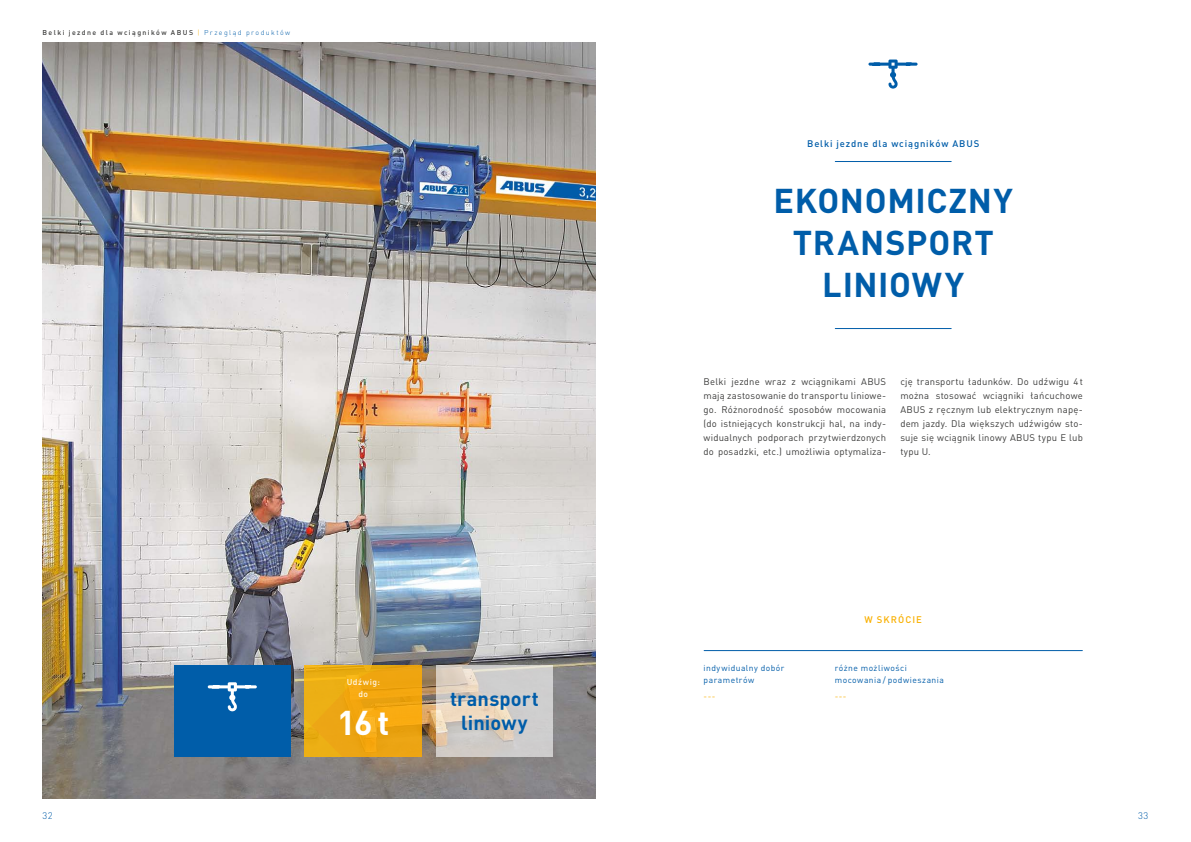
<style>
.page{position:relative;width:1191px;height:842px;background:#fff}
.page>*{position:absolute;margin:0;border:0;box-sizing:border-box;transform-origin:0 0}
.t1{font:700 34px/42px "DIN Pro";letter-spacing:.02em;color:#005da9;text-align:center}
.t2{font:700 34px "DIN Pro";color:#fff}
.t3{font:700 20px/24px "DIN Pro";letter-spacing:.005em;color:#005da9;text-align:center}
.t4{font:9.5px/14px "DIN Pro";letter-spacing:.02em;color:#3c3c3b;text-align:justify}
.t5{font:500 9.5px "DIN Pro";letter-spacing:.09em;color:#005da9}
.t6{font:500 9.5px "DIN Pro";letter-spacing:.11em;color:#f9b000}
.t7{font:300 9.5px "DIN Pro";color:#005da9}
.t8{font:8.5px/11.5px "DIN Pro";letter-spacing:.055em;color:#005da9}
.t9{font:500 8.5px/11.5px "DIN Pro";letter-spacing:.055em;color:#fff;text-align:center}
.t10{font:8.5px "DIN Pro";color:#f9b000}
.t11{font:500 7px "DIN Pro";letter-spacing:.205em;color:#3c3c3b}
.s1{font-weight:300;color:#f9b000}
.s2{font-weight:300;color:#005da9}
</style>
<div class="page">
<img style="left:43px;top:42px;width:552px;height:756px">
<svg style="left:305px;top:665px;width:117px;height:91px;background:#eea811"></svg>
<div style="left:174px;top:665px;width:117px;height:91px;background:#005da9"></div>
<svg style="left:208px;top:682px;width:49px;height:29px"></svg>
<svg style="left:868px;top:60px;width:49px;height:29px"></svg>
<svg style="left:436px;top:665px;width:117px;height:91px;background:#d5cec6"></svg>
<hr style="left:704px;top:650px;width:378px;height:1px;background:#005da9">
<hr style="left:835px;top:161px;width:116px;height:1px;background:#005da9">
<hr style="left:835px;top:328px;width:116px;height:1px;background:#005da9">
<p class="t11" style="left:43px;top:27px;width:249px">Belki jezdne dla wciągników ABUS <span class="s1">|</span> <span class="s2">Przegląd produktów</span></p>
<p class="t9" style="left:347px;top:675px;width:35px">Udźwig: do</p>
<h1 class="t2" style="left:337px;top:694px;width:54px">16t</h1>
<h2 class="t3" style="left:450px;top:684px;width:90px">transport liniowy</h2>
<p class="t5" style="left:807px;top:135px;width:174px">Belki jezdne dla wciągników ABUS</p>
<h1 class="t1" style="left:773px;top:176px;width:241px">EKONOMICZNY<br>TRANSPORT<br>LINIOWY</h1>
<p class="t4" style="left:703px;top:374px;width:184px">Belki jezdne wraz z wciągnikami ABUS mają zastosowanie do transportu liniowe&shy;go. Różnorodność sposobów mocowania (do istniejących konstrukcji hal, na indy&shy;widualnych podporach przytwierdzonych do posadzki, etc.) umożliwia optymaliza-</p>
<p class="t4" style="left:900px;top:374px;width:184px">cję transportu ładunków. Do udźwigu 4 t można stosować wciągniki łańcuchowe ABUS z ręcznym lub elektrycznym napę&shy;dem jazdy. Dla większych udźwigów sto&shy;suje się wciągnik linowy ABUS typu E lub typu U.</p>
<p class="t8" style="left:703px;top:661px;width:82px">indywidualny dobór parametrów</p>
<p class="t10" style="left:703px;top:690px;width:13px">---</p>
<p class="t6" style="left:864px;top:612px;width:59px">W SKRÓCIE</p>
<p class="t8" style="left:834px;top:661px;width:111px">różne możliwości mocowania / podwieszania</p>
<p class="t10" style="left:834px;top:690px;width:13px">---</p>
<p class="t7" style="left:43px;top:808px;width:12px">32</p>
<p class="t7" style="left:1138px;top:808px;width:12px">33</p>
</div>
